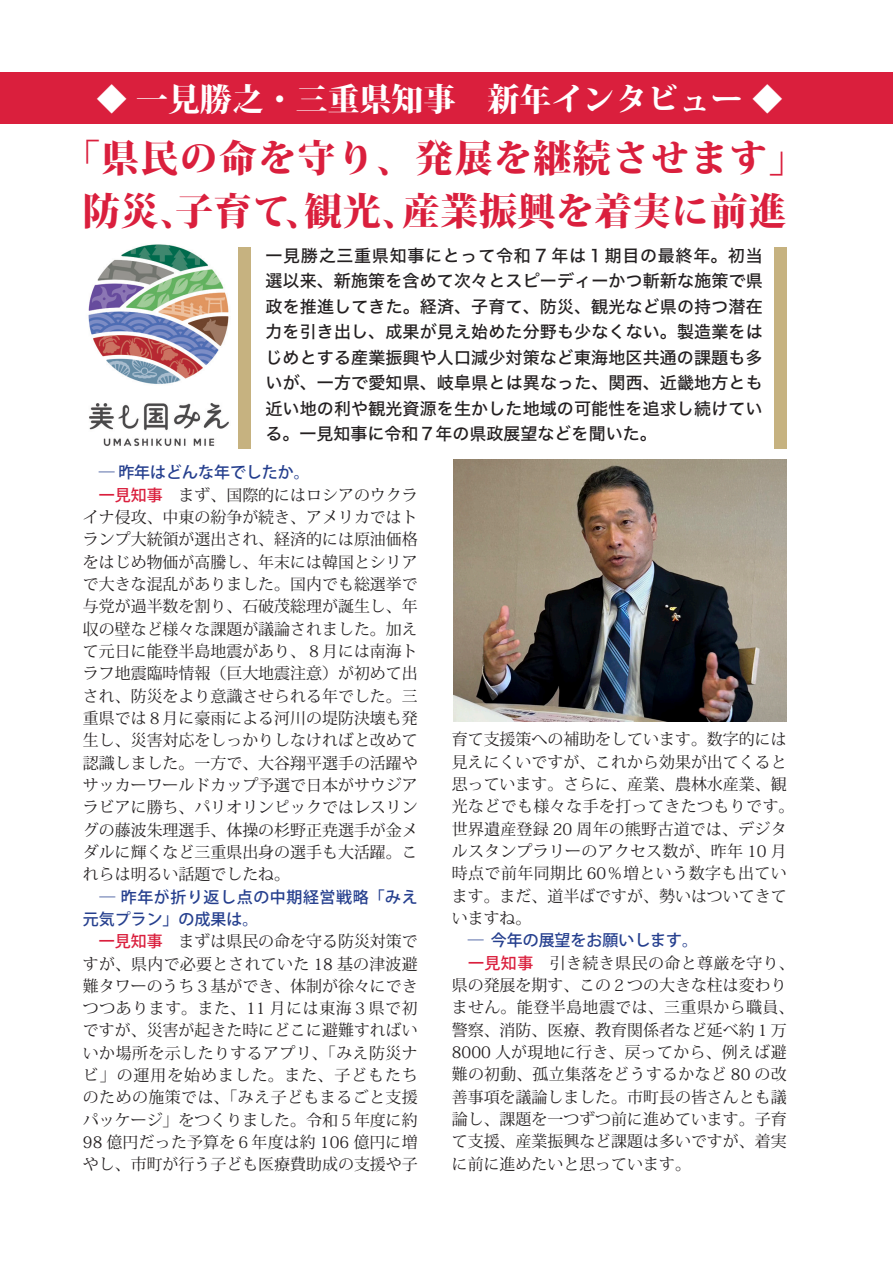
<style>
.page{position:relative;width:893px;height:1263px;background:#fff}
.page>*{position:absolute;margin:0;border:0;box-sizing:border-box;transform-origin:0 0}
.t1{font:800 37.8px "Koz Min Pro";letter-spacing:.02em;color:#da1f3d}
.t2{font:800 37.8px "Koz Min Pro";letter-spacing:.04em;color:#da1f3d}
.t3{font:800 31.95px "Koz Min Pro";color:#fff}
.t4{font:16.95px/25.5px "Hiragino Sans W5";letter-spacing:.01em;color:#231f20;text-align:justify}
.t5{font:15.9px/22.4px "Koz Min Pr 6 N";color:#231f20;text-align:justify}
.t6{font:500 15.9px/22.4px "Koz Go Pro";letter-spacing:.04em;color:#253f8e}
.t7{font:500 15.9px "Koz Go Pro";color:#253f8e}
.s1{font-family:"Koz Go Pro";font-weight:500;color:#da1f3d}
</style>
<div class="page">
<div style="left:238px;top:247px;width:13px;height:202px;background:#c6b280"></div>
<div style="left:774px;top:247px;width:13px;height:202px;background:#c6b280"></div>
<div style="left:0;top:72px;width:893px;height:51px;background:#da1f3d"></div>
<img style="left:454px;top:460px;width:332px;height:262px">
<img style="left:88px;top:244px;width:141px;height:202px">
<p class="t3" style="left:96px;top:75px;width:689px">◆ 一見勝之・三重県知事　新年インタビュー ◆</p>
<p class="t2" style="left:62px;top:130px;width:746px">「県民の命を守り、発展を継続させます」</p>
<p class="t1" style="left:82px;top:182px;width:705px">防災、子育て、観光、産業振興を着実に前進</p>
<p class="t4" style="left:265px;top:241px;width:499px">一見勝之三重県知事にとって令和 7 年は１期目の最終年。初当選以来、新施策を含めて次々とスピーディーかつ斬新な施策で県政を推進してきた。経済、子育て、防災、観光など県の持つ潜在力を引き出し、成果が見え始めた分野も少なくない。製造業をはじめとする産業振興や人口減少対策など東海地区共通の課題も多いが、一方で愛知県、岐阜県とは異なった、関西、近畿地方とも近い地の利や観光資源を生かした地域の可能性を追求し続けている。一見知事に令和７年の県政展望などを聞いた。</p>
<p class="t7" style="left:83px;top:462px;width:228px">　― 昨年はどんな年でしたか。</p>
<p class="t5" style="left:83px;top:484px;width:336px"><span class="s1">　一見知事</span>　まず、国際的にはロシアのウクライナ侵攻、中東の紛争が続き、アメリカではトランプ大統領が選出され、経済的には原油価格をはじめ物価が高騰し、年末には韓国とシリアで大きな混乱がありました。国内でも総選挙で与党が過半数を割り、石破茂総理が誕生し、年収の壁など様々な課題が議論されました。加えて元日に能登半島地震があり、８月には南海トラフ地震臨時情報（巨大地震注意）が初めて出され、防災をより意識させられる年でした。三重県では８月に豪雨による河川の堤防決壊も発生し、災害対応をしっかりしなければと改めて認識しました。一方で、大谷翔平選手の活躍やサッカーワールドカップ予選で日本がサウジアラビアに勝ち、パリオリンピックではレスリングの藤波朱理選手、体操の杉野正尭選手が金メダルに輝くなど三重県出身の選手も大活躍。これらは明るい話題でしたね。</p>
<p class="t6" style="left:83px;top:886px;width:336px">　― 昨年が折り返し点の中期経営戦略「みえ元気プラン」の成果は。</p>
<p class="t5" style="left:83px;top:930px;width:336px"><span class="s1">　一見知事</span>　まずは県民の命を守る防災対策ですが、県内で必要とされていた 18 基の津波避難タワーのうち３基ができ、体制が徐々にできつつあります。また、11 月には東海３県で初ですが、災害が起きた時にどこに避難すればいいか場所を示したりするアプリ、「みえ防災ナビ」の運用を始めました。また、子どもたちのための施策では、「みえ子どもまるごと支援パッケージ」をつくりました。令和５年度に約98 億円だった予算を６年度は約 106 億円に増やし、市町が行う子ども医療費助成の支援や子</p>
<p class="t5" style="left:452px;top:729px;width:344px;text-align:left">育て支援策への補助をしています。数字的には見えにくいですが、これから効果が出てくると思っています。さらに、産業、農林水産業、観光などでも様々な手を打ってきたつもりです。世界遺産登録 20 周年の熊野古道では、デジタルスタンプラリーのアクセス数が、昨年 10 月時点で前年同期比 60％増という数字も出ています。まだ、道半ばですが、勢いはついてきていますね。</p>
<p class="t7" style="left:452px;top:930px;width:248px">　― 今年の展望をお願いします。</p>
<p class="t5" style="left:452px;top:952px;width:344px;text-align:left"><span class="s1">　一見知事</span>　引き続き県民の命と尊厳を守り、県の発展を期す、この２つの大きな柱は変わりません。能登半島地震では、三重県から職員、警察、消防、医療、教育関係者など延べ約１万<br>8000 人が現地に行き、戻ってから、例えば避難の初動、孤立集落をどうするかなど 80 の改善事項を議論しました。市町長の皆さんとも議論し、課題を一つずつ前に進めています。子育て支援、産業振興など課題は多いですが、着実に前に進めたいと思っています。</p>
</div>
